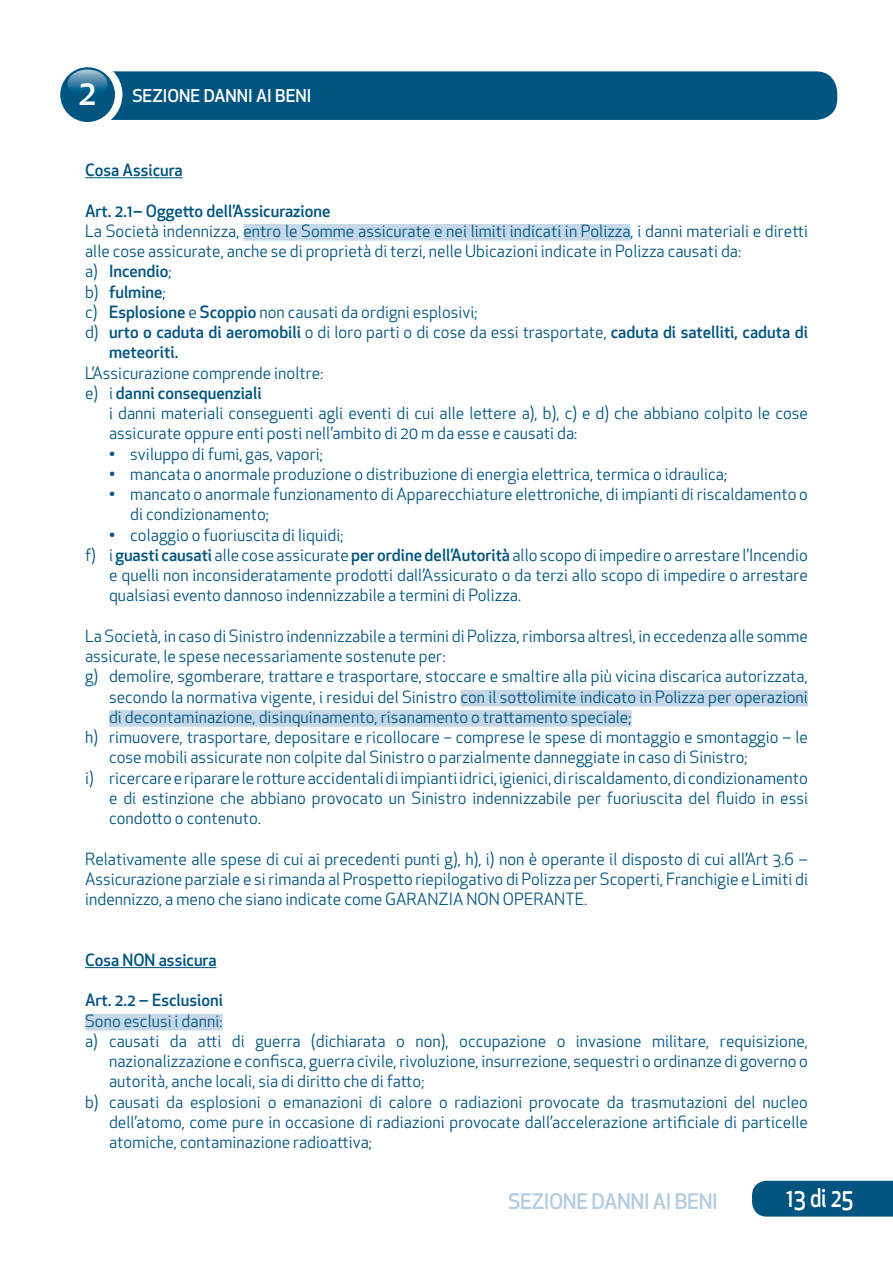
<style>
.page{position:relative;width:893px;height:1263px;background:#fff}
.page>*{position:absolute;margin:0;border:0;box-sizing:border-box;transform-origin:0 0}
.t1{font:500 25.2px "Apex New";color:#fff;scale:.83 1}
.t2{font:500 21px "Apex New";letter-spacing:-.02em;color:#b4ccdf}
.t3{font:500 17.25px "Apex New";color:#fff}
.t4{font:16.5px/20.2px "Apex New";letter-spacing:.005em;color:#005480}
.t5{font:500 16.5px "Apex New";color:#005480}
.s1{font-size:34.2px}
.s2{font-weight:400}
.s3{font-weight:500}
</style>
<div class="page">
<div style="left:752px;top:1181px;width:141px;height:35px;background:#005480"></div>
<hr style="left:85px;top:177px;width:98px;height:1px;background:#005480">
<div style="left:243px;top:224px;width:388px;height:17px;background:#c6d8e7"></div>
<div style="left:460px;top:690px;width:348px;height:16px;background:#c6d8e7"></div>
<div style="left:109px;top:710px;width:523px;height:17px;background:#c6d8e7"></div>
<hr style="left:85px;top:967px;width:132px;height:1px;background:#005480">
<div style="left:85px;top:1014px;width:138px;height:16px;background:#c6d8e7"></div>
<div style="left:70px;top:71px;width:767px;height:49px;background:#005480;border-radius:21px"></div>
<div style="left:56px;top:61px;width:66px;height:67px;background:#fff;border-radius:50%"></div>
<div style="left:60px;top:67px;width:55px;height:55px;background:#005480;border-radius:50%"></div>
<svg style="left:68px;top:70px;width:40px;height:27px"></svg>
<p class="t3" style="left:79px;top:84px;width:234px"><span class="s1">2</span> SEZIONE DANNI AI BENI</p>
<p class="t5" style="left:85px;top:159px;width:99px">Cosa Assicura</p>
<p class="t5" style="left:85px;top:200px;width:247px">Art. 2.1‒ Oggetto dell’Assicurazione</p>
<p class="t4" style="left:85px;top:221px;width:724px">La Società indennizza, entro le Somme assicurate e nei limiti indicati in Polizza, i danni materiali e diretti</p>
<p class="t4" style="left:85px;top:241px;width:658px">alle cose assicurate, anche se di proprietà di terzi, nelle Ubicazioni indicate in Polizza causati da:</p>
<p class="t5" style="left:85px;top:260px;width:88px"><span class="s2">a)</span> Incendio<span class="s2">;</span></p>
<p class="t5" style="left:85px;top:281px;width:82px"><span class="s2">b)</span> fulmine<span class="s2">;</span></p>
<p class="t4" style="left:85px;top:302px;width:394px">c) <span class="s3">Esplosione</span> e <span class="s3">Scoppio</span> non causati da ordigni esplosivi;</p>
<p class="t5" style="left:85px;top:321px;width:724px"><span class="s2">d)</span> urto o caduta di aeromobili <span class="s2">o di loro parti o di cose da essi trasportate,</span> caduta di satelliti, caduta di</p>
<p class="t5" style="left:109px;top:341px;width:71px">meteoriti.</p>
<p class="t4" style="left:85px;top:362px;width:240px">L’Assicurazione comprende inoltre: e) i <span class="s3">danni consequenziali</span></p>
<p class="t4" style="left:109px;top:403px;width:700px">i danni materiali conseguenti agli eventi di cui alle lettere a), b), c) e d) che abbiano colpito le cose assicurate oppure enti posti nell’ambito di 20 m da esse e causati da:</p>
<p class="t4" style="left:109px;top:443px;width:215px">• sviluppo di fumi, gas, vapori;</p>
<p class="t4" style="left:109px;top:464px;width:620px">• mancata o anormale produzione o distribuzione di energia elettrica, termica o idraulica;</p>
<p class="t4" style="left:130px;top:484px;width:679px;text-indent:-21px">• mancato o anormale funzionamento di Apparecchiature elettroniche, di impianti di riscaldamento o di condizionamento;</p>
<p class="t4" style="left:109px;top:524px;width:236px">• colaggio o fuoriuscita di liquidi;</p>
<p class="t4" style="left:85px;top:545px;width:724px">f) i <span class="s3">guasti causati</span> alle cose assicurate <span class="s3">per ordine dell’Autorità</span> allo scopo di impedire o arrestare l’Incendio</p>
<p class="t4" style="left:109px;top:565px;width:700px">e quelli non inconsideratamente prodotti dall’Assicurato o da terzi allo scopo di impedire o arrestare</p>
<p class="t4" style="left:109px;top:585px;width:414px">qualsiasi evento dannoso indennizzabile a termini di Polizza.</p>
<p class="t4" style="left:85px;top:626px;width:724px">La Società, in caso di Sinistro indennizzabile a termini di Polizza, rimborsa altresì, in eccedenza alle somme</p>
<p class="t4" style="left:85px;top:646px;width:362px">assicurate, le spese necessariamente sostenute per:</p>
<p class="t4" style="left:85px;top:666px;width:724px">g) demolire, sgomberare, trattare e trasportare, stoccare e smaltire alla più vicina discarica autorizzata,</p>
<p class="t4" style="left:109px;top:686px;width:700px">secondo la normativa vigente, i residui del Sinistro con il sottolimite indicato in Polizza per operazioni</p>
<p class="t4" style="left:109px;top:707px;width:524px">di decontaminazione, disinquinamento, risanamento o trattamento speciale;</p>
<p class="t4" style="left:85px;top:727px;width:724px">h) rimuovere, trasportare, depositare e ricollocare – comprese le spese di montaggio e smontaggio ‒ le</p>
<p class="t4" style="left:109px;top:747px;width:640px">cose mobili assicurate non colpite dal Sinistro o parzialmente danneggiate in caso di Sinistro;</p>
<p class="t4" style="left:85px;top:767px;width:724px">i) ricercare e riparare le rotture accidentali di impianti idrici, igienici, di riscaldamento, di condizionamento</p>
<p class="t4" style="left:109px;top:788px;width:700px">e di estinzione che abbiano provocato un Sinistro indennizzabile per fuoriuscita del fluido in essi</p>
<p class="t4" style="left:109px;top:808px;width:154px">condotto o contenuto.</p>
<p class="t4" style="left:85px;top:848px;width:724px;text-align:justify">Relativamente alle spese di cui ai precedenti punti g), h), i) non è operante il disposto di cui all’Art 3.6 ‒ Assicurazione parziale e si rimanda al Prospetto riepilogativo di Polizza per Scoperti, Franchigie e Limiti di indennizzo, a meno che siano indicate come GARANZIA NON OPERANTE.</p>
<p class="t5" style="left:85px;top:949px;width:133px">Cosa NON assicura</p>
<p class="t5" style="left:85px;top:989px;width:139px">Art. 2.2 ‒ Esclusioni</p>
<p class="t4" style="left:85px;top:1010px;width:139px">Sono esclusi i danni:</p>
<p class="t4" style="left:85px;top:1031px;width:724px">a) causati da atti di guerra (dichiarata o non), occupazione o invasione militare, requisizione,</p>
<p class="t4" style="left:109px;top:1051px;width:700px">nazionalizzazione e confisca, guerra civile, rivoluzione, insurrezione, sequestri o ordinanze di governo o</p>
<p class="t4" style="left:109px;top:1071px;width:317px">autorità, anche locali, sia di diritto che di fatto;</p>
<p class="t4" style="left:85px;top:1091px;width:724px">b) causati da esplosioni o emanazioni di calore o radiazioni provocate da trasmutazioni del nucleo</p>
<p class="t4" style="left:109px;top:1112px;width:700px">dell’atomo, come pure in occasione di radiazioni provocate dall’accelerazione artificiale di particelle</p>
<p class="t4" style="left:109px;top:1132px;width:264px">atomiche, contaminazione radioattiva;</p>
<p class="t2" style="left:508px;top:1187px;width:211px">SEZIONE DANNI AI BENI</p>
<h1 class="t1" style="left:787px;top:1181px;width:83px">13 di 25</h1>
</div>
